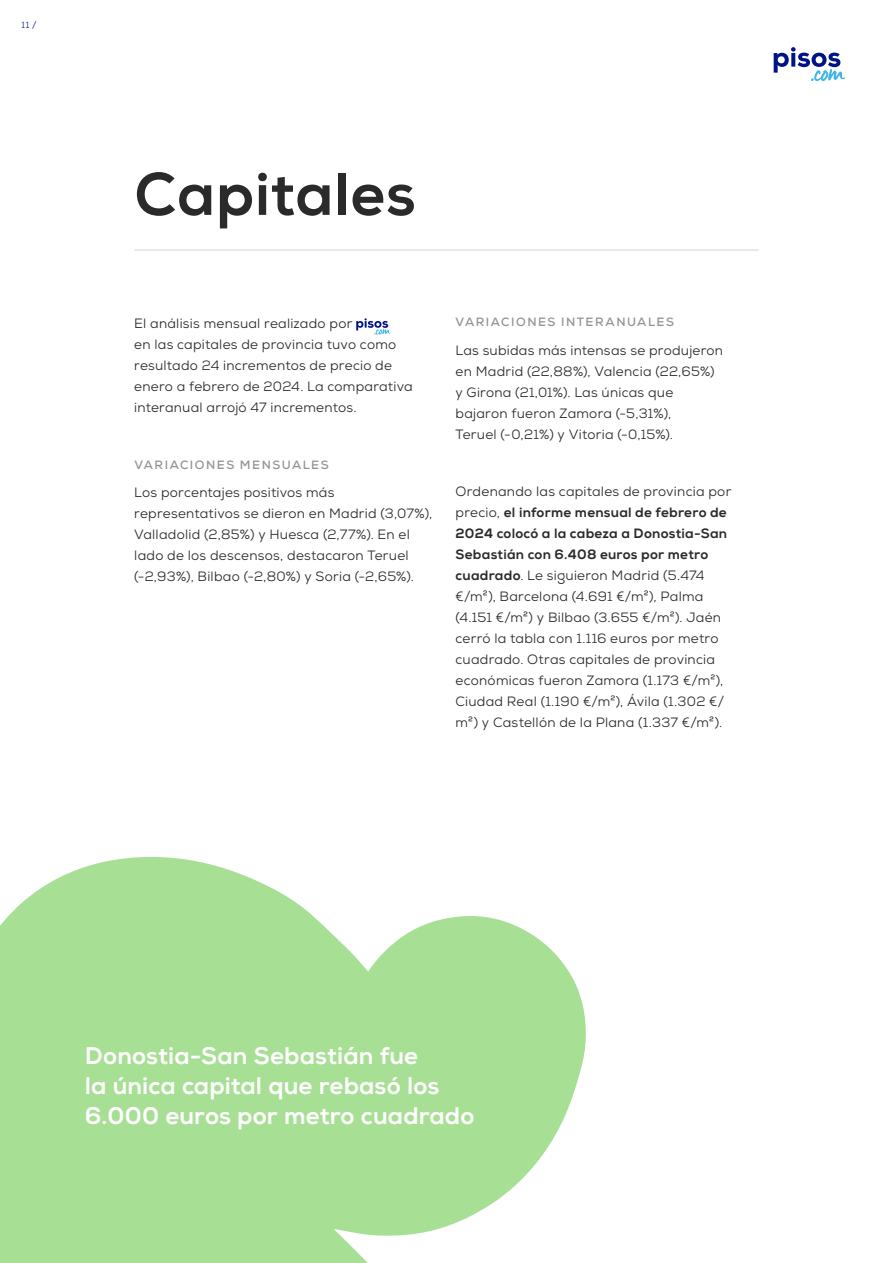
<style>
.page{position:relative;width:893px;height:1263px;background:#fff}
.page>*{position:absolute;margin:0;border:0;box-sizing:border-box;transform-origin:0 0}
.t1{font:800 60px "Nexa";letter-spacing:.01em;color:#2a2a2a}
.t2{font:800 24px/30px "Nexa";letter-spacing:.005em;color:#fff}
.t3{font:13.5px/21px "Nexa";letter-spacing:.02em;color:#2a2a2a}
.t4{font:700 12px "Nexa";letter-spacing:.125em;color:#949494}
.t5{font:9px "Nexa";color:#001489}
.s1{font-weight:800}
</style>
<div class="page">
<svg style="left:356px;top:318px;width:34px;height:17px"></svg>
<hr style="left:134px;top:250px;width:625px;height:1px;background:#d4d4d4">
<svg style="left:774px;top:47px;width:71px;height:34px"></svg>
<svg style="left:0;top:857px;width:586px;height:406px;fill:#a7df94"></svg>
<p class="t5" style="left:22px;top:19px;width:17px">11 /</p>
<p class="t1" style="left:134px;top:157px;width:283px">Capitales</p>
<p class="t3" style="left:134px;top:313px;width:280px">El análisis mensual realizado por<br>en las capitales de provincia tuvo como resultado 24 incrementos de precio de enero a febrero de 2024. La comparativa interanual arrojó 47 incrementos.</p>
<p class="t4" style="left:134px;top:457px;width:196px">VARIACIONES MENSUALES</p>
<p class="t3" style="left:134px;top:482px;width:299px">Los porcentajes positivos más representativos se dieron en Madrid (3,07%), Valladolid (2,85%) y Huesca (2,77%). En el lado de los descensos, destacaron Teruel (-2,93%), Bilbao (-2,80%) y Soria (-2,65%).</p>
<p class="t4" style="left:456px;top:314px;width:220px">VARIACIONES INTERANUALES</p>
<p class="t3" style="left:455px;top:340px;width:269px">Las subidas más intensas se produjeron en Madrid (22,88%), Valencia (22,65%) y Girona (21,01%). Las únicas que bajaron fueron Zamora (-5,31%),<br>Teruel (-0,21%) y Vitoria (-0,15%).</p>
<p class="t3" style="left:455px;top:481px;width:277px">Ordenando las capitales de provincia por precio, <span class="s1">el informe mensual de febrero de 2024 colocó a la cabeza a Donostia-San Sebastián con 6.408 euros por metro cuadrado</span>. Le siguieron Madrid (5.474 €/m²), Barcelona (4.691 €/m²), Palma (4.151 €/m²) y Bilbao (3.655 €/m²). Jaén cerró la tabla con 1.116 euros por metro cuadrado. Otras capitales de provincia económicas fueron Zamora (1.173 €/m²), Ciudad Real (1.190 €/m²), Ávila (1.302 €/ m²) y Castellón de la Plana (1.337 €/m²).</p>
<p class="t2" style="left:85px;top:1041px;width:391px">Donostia-San Sebastián fue<br>la única capital que rebasó los<br>6.000 euros por metro cuadrado</p>
</div>
